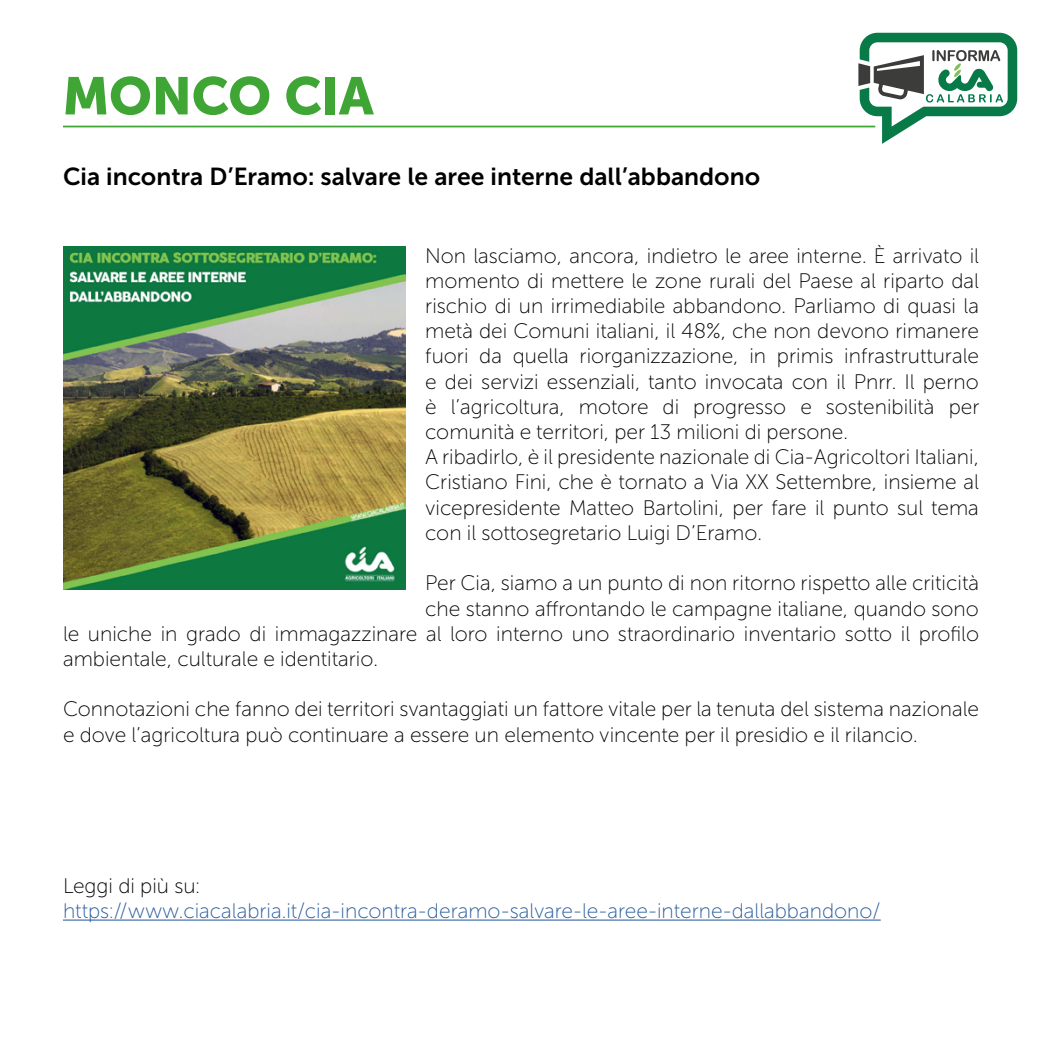
<style>
.page{position:relative;width:1042px;height:1042px;background:#fff}
.page>*{position:absolute;margin:0;border:0;box-sizing:border-box;transform-origin:0 0}
.t1{font:52.5px "Museo Sans Cyrl 900";color:#3fa535}
.t2{font:24.5px "Museo Sans Cyrl 700";color:#000}
.t3{font:21px/25.2px "Museo Sans Cyrl 100";color:#000}
.t4{font:21px "Museo Sans Cyrl 100";color:#275b9b}
</style>
<div class="page">
<svg style="left:858px;top:33px;width:159px;height:111px"></svg>
<hr style="left:63px;top:126px;width:812px;height:1px;background:#3fa535">
<hr style="left:63px;top:919px;width:818px;height:1px;background:#275b9b">
<img style="left:63px;top:247px;width:342px;height:342px">
<h1 class="t1" style="left:63px;top:66px;width:312px">MONCO CIA</h1>
<p class="t2" style="left:63px;top:162px;width:699px">Cia incontra D’Eramo: salvare le aree interne dall’abbandono</p>
<p class="t3" style="left:425px;top:243px;width:556px">Non lasciamo, ancora, indietro le aree interne. È arrivato il momento di mettere le zone rurali del Paese al riparto dal rischio di un irrimediabile abbandono. Parliamo di quasi la metà dei Comuni italiani, il 48%, che non devono rimanere fuori da quella riorganizzazione, in primis infrastrutturale e dei servizi essenziali, tanto invocata con il Pnrr. Il perno è l’agricoltura, motore di progresso e sostenibilità per comunità e territori, per 13 milioni di persone.<br>A ribadirlo, è il presidente nazionale di Cia-Agricoltori Italiani, Cristiano Fini, che è tornato a Via XX Settembre, insieme al vicepresidente Matteo Bartolini, per fare il punto sul tema con il sottosegretario Luigi D’Eramo.</p>
<p class="t3" style="left:425px;top:571px;width:555px">Per Cia, siamo a un punto di non ritorno rispetto alle criticità</p>
<p class="t3" style="left:425px;top:596px;width:555px">che stanno affrontando le campagne italiane, quando sono</p>
<p class="t3" style="left:63px;top:621px;width:917px">le uniche in grado di immagazzinare al loro interno uno straordinario inventario sotto il profilo</p>
<p class="t3" style="left:63px;top:646px;width:316px">ambientale, culturale e identitario.</p>
<p class="t3" style="left:63px;top:697px;width:917px">Connotazioni che fanno dei territori svantaggiati un fattore vitale per la tenuta del sistema nazionale e dove l’agricoltura può continuare a essere un elemento vincente per il presidio e il rilancio.</p>
<p class="t3" style="left:63px;top:873px;width:139px">Leggi di più su:</p>
<p class="t4" style="left:63px;top:899px;width:819px">https://www.ciacalabria.it/cia-incontra-deramo-salvare-le-aree-interne-dallabbandono/</p>
</div>
